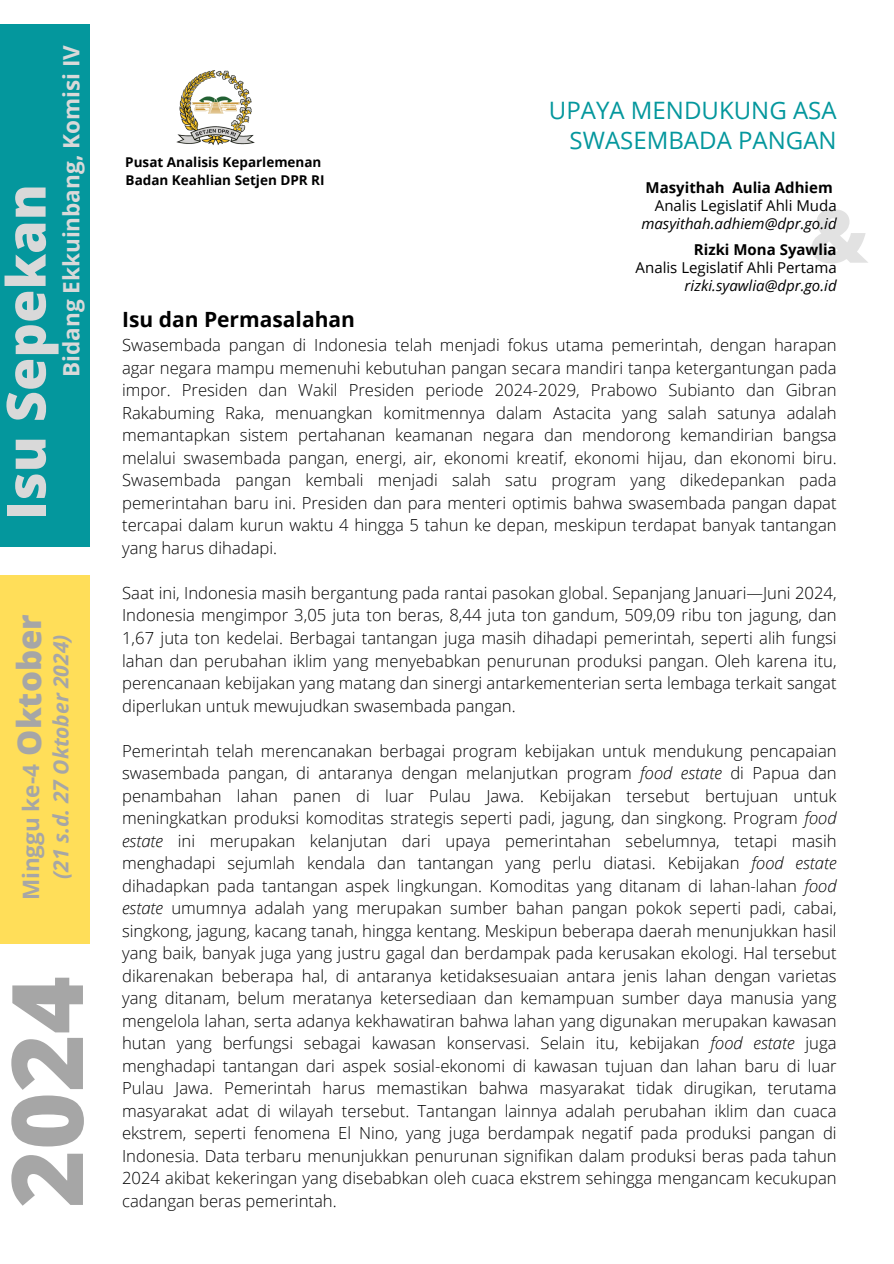
<style>
.page{position:relative;width:894px;height:1264px;background:#fff}
.page>*{position:absolute;margin:0;border:0;box-sizing:border-box;transform-origin:0 0}
.t1{font:800 98.85px "Open Sans";color:#a6a6a6}
.t2{font:800 73.95px "Open Sans";color:#d9d9d9}
.t3{font:800 54px "Open Sans";color:#d9d9d9}
.t4{font:800 33px "Open Sans";color:#a6a6a6}
.t5{font:24px/30.3px "Open Sans";color:#04979d;text-align:right}
.t6{font:700 22.5px "Open Sans";color:#d9d9d9}
.t7{font:700 22.5px "Open Sans";color:#a6a6a6}
.t8{font:italic 700 21px "Open Sans";color:#a6a6a6}
.t9{font:700 21px "Open Sans";color:#000}
.t10{font:300 16.65px/22.5px "Open Sans";color:#000;text-align:justify}
.t11{font:15px "Open Sans";color:#000}
.t12{font:italic 15px "Open Sans";color:#000}
.t13{font:700 15px "Open Sans";color:#000}
.t14{font:700 13.5px "Open Sans";color:#000}
.s1{font-style:italic}
</style>
<div class="page">
<div style="left:0;top:25px;width:89px;height:522px;background:#04979d"></div>
<div style="left:0;top:575px;width:89px;height:368px;background:#ffde59"></div>
<img style="left:176px;top:70px;width:79px;height:75px">
<p class="t6" style="left:55px;top:377px;width:333px;rotate:-90deg">Bidang Ekkuinbang, Komisi IV</p>
<p class="t3" style="left:-12px;top:520px;width:337px;rotate:-90deg">Isu Sepekan</p>
<p class="t4" style="left:6px;top:755px;width:143px;rotate:-90deg">Oktober</p>
<p class="t7" style="left:15px;top:900px;width:138px;rotate:-90deg">Minggu ke-4</p>
<p class="t8" style="left:46px;top:878px;width:247px;rotate:-90deg">(21 s.d. 27 Oktober 2024)</p>
<h6 class="t1" style="left:-23px;top:1207px;width:233px;rotate:-90deg">2024</h6>
<p class="t14" style="left:125px;top:152px;width:198px">Pusat Analisis Keparlemenan</p>
<p class="t14" style="left:126px;top:170px;width:200px">Badan Keahlian Setjen DPR RI</p>
<h1 class="t9" style="left:122px;top:304px;width:234px">Isu dan Permasalahan</h1>
<h3 class="t5" style="left:548px;top:94px;width:289px">UPAYA MENDUKUNG ASA<br>SWASEMBADA PANGAN</h3>
<p class="t13" style="left:645px;top:177px;width:188px">Masyithah Aulia Adhiem</p>
<p class="t11" style="left:654px;top:195px;width:183px">Analis Legislatif Ahli Muda</p>
<p class="t12" style="left:641px;top:213px;width:197px">masyithah.adhiem@dpr.go.id</p>
<h6 class="t13" style="left:693px;top:239px;width:144px">Rizki Mona Syawlia</h6>
<p class="t11" style="left:635px;top:257px;width:202px">Analis Legislatif Ahli Pertama</p>
<p class="t12" style="left:684px;top:275px;width:153px">rizki.syawlia@dpr.go.id</p>
<h2 class="t2" style="left:808px;top:184px;width:61px">&amp;</h2>
<h5 class="t10" style="left:122px;top:333px;width:715px">Swasembada pangan di Indonesia telah menjadi fokus utama pemerintah, dengan harapan agar negara mampu memenuhi kebutuhan pangan secara mandiri tanpa ketergantungan pada impor. Presiden dan Wakil Presiden periode 2024-2029, Prabowo Subianto dan Gibran Rakabuming Raka, menuangkan komitmennya dalam Astacita yang salah satunya adalah memantapkan sistem pertahanan keamanan negara dan mendorong kemandirian bangsa melalui swasembada pangan, energi, air, ekonomi kreatif, ekonomi hijau, dan ekonomi biru.<br>Swasembada pangan kembali menjadi salah satu program yang dikedepankan pada pemerintahan baru ini. Presiden dan para menteri optimis bahwa swasembada pangan dapat tercapai dalam kurun waktu 4 hingga 5 tahun ke depan, meskipun terdapat banyak tantangan yang harus dihadapi.</h5>
<h3 class="t10" style="left:122px;top:581px;width:715px">Saat ini, Indonesia masih bergantung pada rantai pasokan global. Sepanjang Januari—Juni 2024, Indonesia mengimpor 3,05 juta ton beras, 8,44 juta ton gandum, 509,09 ribu ton jagung, dan 1,67 juta ton kedelai. Berbagai tantangan juga masih dihadapi pemerintah, seperti alih fungsi lahan dan perubahan iklim yang menyebabkan penurunan produksi pangan. Oleh karena itu, perencanaan kebijakan yang matang dan sinergi antarkementerian serta lembaga terkait sangat diperlukan untuk mewujudkan swasembada pangan.</h3>
<h5 class="t10" style="left:122px;top:738px;width:715px">Pemerintah telah merencanakan berbagai program kebijakan untuk mendukung pencapaian swasembada pangan, di antaranya dengan melanjutkan program <span class="s1">food estate</span> di Papua dan penambahan lahan panen di luar Pulau Jawa. Kebijakan tersebut bertujuan untuk meningkatkan produksi komoditas strategis seperti padi, jagung, dan singkong. Program <span class="s1">food estate</span> ini merupakan kelanjutan dari upaya pemerintahan sebelumnya, tetapi masih menghadapi sejumlah kendala dan tantangan yang perlu diatasi. Kebijakan <span class="s1">food estate </span>dihadapkan pada tantangan aspek lingkungan. Komoditas yang ditanam di lahan-lahan <span class="s1">food estate</span> umumnya adalah yang merupakan sumber bahan pangan pokok seperti padi, cabai, singkong, jagung, kacang tanah, hingga kentang. Meskipun beberapa daerah menunjukkan hasil yang baik, banyak juga yang justru gagal dan berdampak pada kerusakan ekologi. Hal tersebut dikarenakan beberapa hal, di antaranya ketidaksesuaian antara jenis lahan dengan varietas yang ditanam, belum meratanya ketersediaan dan kemampuan sumber daya manusia yang mengelola lahan, serta adanya kekhawatiran bahwa lahan yang digunakan merupakan kawasan hutan yang berfungsi sebagai kawasan konservasi. Selain itu, kebijakan <span class="s1">food estate</span> juga menghadapi tantangan dari aspek sosial-ekonomi di kawasan tujuan dan lahan baru di luar Pulau Jawa. Pemerintah harus memastikan bahwa masyarakat tidak dirugikan, terutama masyarakat adat di wilayah tersebut. Tantangan lainnya adalah perubahan iklim dan cuaca ekstrem, seperti fenomena El Nino, yang juga berdampak negatif pada produksi pangan di Indonesia. Data terbaru menunjukkan penurunan signifikan dalam produksi beras pada tahun 2024 akibat kekeringan yang disebabkan oleh cuaca ekstrem sehingga mengancam kecukupan</h5>
<h5 class="t10" style="left:122px;top:1188px;width:216px">cadangan beras pemerintah.</h5>
</div>
